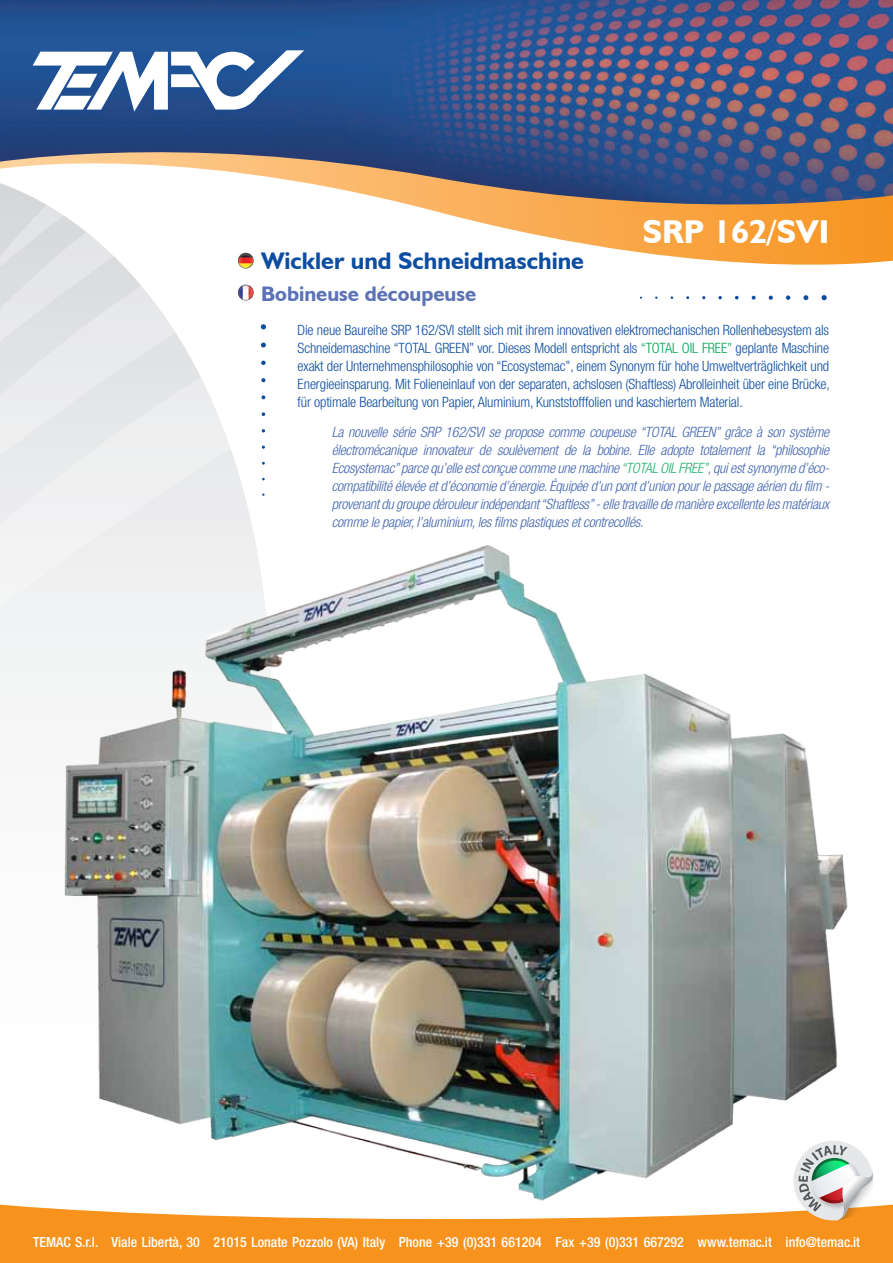
<style>
.page{position:relative;width:893px;height:1263px;background:#fff}
.page>*{position:absolute;margin:0;border:0;box-sizing:border-box;transform-origin:0 0}
.t1{font:700 33px "Humanist 521 BT";color:#fff}
.t2{font:700 24px "Humanist 521 BT";color:#0d4da1}
.t3{font:700 21px "Humanist 521 BT";color:#5b72b7}
.t4{font:italic 300 condensed 14.25px/18px "Helvetica Neue";letter-spacing:-.02em;color:#4365b0;text-align:justify}
.t5{font:300 condensed 14.25px/18px "Helvetica Neue";letter-spacing:-.01em;color:#0d4da1;text-align:justify}
.t6{font:500 condensed 13.95px "Helvetica Neue";color:#fff}
.s1{color:#00a451}
.s2{color:#21b06c}
</style>
<div class="page">
<svg style="left:0;top:289px;width:825px;height:408px"></svg>
<svg style="left:0;top:206px;width:893px;height:83px"></svg>
<img style="left:0;top:0;width:893px;height:206px">
<div style="left:28px;top:50px;width:280px;height:70px;background:#0d4da1;opacity:.3"></div>
<svg style="left:33px;top:50px;width:271px;height:62px"></svg>
<img style="left:30px;top:519px;width:818px;height:682px">
<img style="left:238px;top:253px;width:16px;height:15px">
<img style="left:238px;top:285px;width:16px;height:15px">
<svg style="left:0;top:1204px;width:893px;height:59px;fill:#f7931d"></svg>
<svg style="left:261px;top:324px;width:5px;height:5px"></svg>
<svg style="left:261px;top:343px;width:5px;height:4px"></svg>
<svg style="left:261px;top:361px;width:5px;height:4px"></svg>
<svg style="left:261px;top:378px;width:4px;height:4px"></svg>
<svg style="left:261px;top:395px;width:4px;height:4px"></svg>
<svg style="left:262px;top:412px;width:3px;height:4px"></svg>
<svg style="left:821px;top:295px;width:6px;height:5px"></svg>
<svg style="left:803px;top:295px;width:5px;height:5px"></svg>
<svg style="left:786px;top:295px;width:4px;height:5px"></svg>
<svg style="left:769px;top:296px;width:4px;height:4px"></svg>
<svg style="left:752px;top:296px;width:4px;height:4px"></svg>
<svg style="left:735px;top:296px;width:4px;height:3px"></svg>
<svg style="left:718px;top:296px;width:4px;height:3px"></svg>
<svg style="left:793px;top:1141px;width:82px;height:79px"></svg>
<h2 class="t2" style="left:261px;top:246px;width:324px">Wickler und Schneidmaschine</h2>
<h3 class="t3" style="left:261px;top:281px;width:217px">Bobineuse découpeuse</h3>
<h1 class="t1" style="left:642px;top:212px;width:188px">SRP 162/SVI</h1>
<p class="t5" style="left:298px;top:320px;width:534px">Die neue Baureihe SRP 162/SVI stellt sich mit ihrem innovativen elektromechanischen Rollenhebesystem als Schneidemaschine “TOTAL GREEN” vor. Dieses Modell entspricht als <span class="s1">“TOTAL OIL FREE”</span> geplante Maschine exakt der Unternehmensphilosophie von “Ecosystemac”, einem Synonym für hohe Umweltverträglichkeit und Energieeinsparung. Mit Folieneinlauf von der separaten, achslosen (Shaftless) Abrolleinheit über eine Brücke, für optimale Bearbeitung von Papier, Aluminium, Kunststofffolien und kaschiertem Material.</p>
<p class="t4" style="left:332px;top:423px;width:499px">La nouvelle série SRP 162/SVI se propose comme coupeuse “TOTAL GREEN” grâce à son système électromécanique innovateur de soulèvement de la bobine. Elle adopte totalement la “philosophie Ecosystemac” parce qu’elle est conçue comme une machine <span class="s2">“TOTAL OIL FREE”</span>, qui est synonyme d’éco&shy;compatibilité élevée et d’économie d’énergie. Équipée d’un pont d’union pour le passage aérien du film - provenant du groupe dérouleur indépendant “Shaftless” - elle travaille de manière excellente les matériaux comme le papier, l’aluminium, les films plastiques et contrecollés.</p>
<p class="t6" style="left:33px;top:1234px;width:828px">TEMAC S.r.l. Viale Libertà, 30 21015 Lonate Pozzolo (VA) Italy Phone +39 (0)331 661204 Fax +39 (0)331 667292 www.temac.it info@temac.it</p>
</div>
